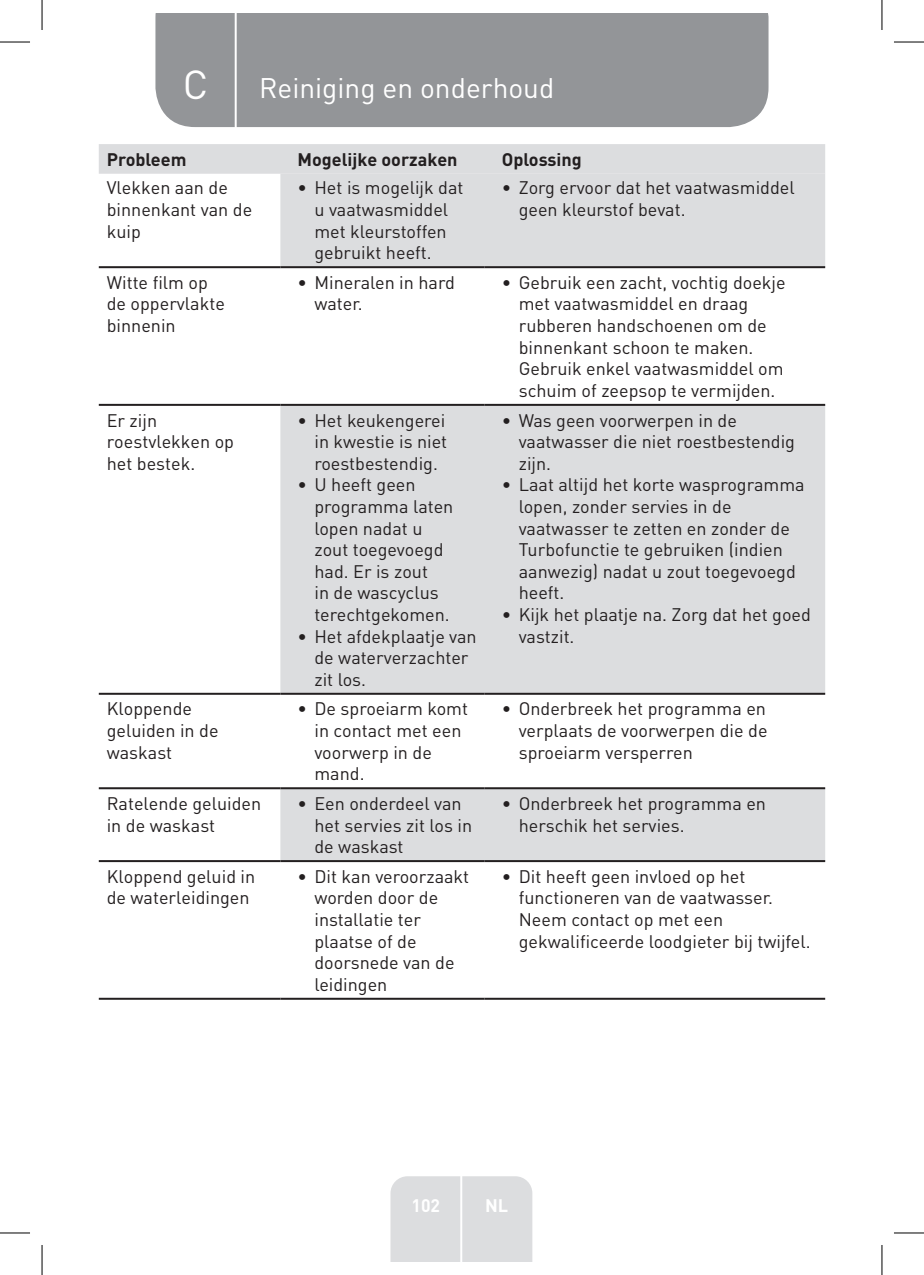
<style>
.page{position:relative;width:924px;height:1275px;background:#fff}
.page>*{position:absolute;margin:0;border:0;box-sizing:border-box;transform-origin:0 0}
.t1{font:40px "DIN Pro";color:#fff}
.TitreGauche__gabarit{font:28px "DIN Pro";color:#fff}
.Left__Table{font:18px/21.6px "DIN Pro";color:#231f20}
.Headline__Table{font:700 18px "DIN Pro";color:#231f20}
.t2{font:700 18px "DIN Pro";color:#fff}
</style>
<div class="page">
<div style="left:155px;top:14px;width:613px;height:113px;background:#939598"></div>
<div style="left:390px;top:1176px;width:142px;height:85px;background:#dcdddf"></div>
<hr style="left:460px;top:1153px;width:2px;height:108px;background:#fff">
<hr style="left:234px;top:14px;width:2px;height:116px;background:#fff">
<div style="left:99px;top:144px;width:725px;height:30px;background:#dcdddf"></div>
<svg style="left:280px;top:174px;width:544px;height:686px;fill:#dcdddf"></svg>
<hr style="left:99px;top:266px;width:181px;height:2px;background:#231f20">
<hr style="left:280px;top:266px;width:204px;height:2px;background:#231f20">
<hr style="left:484px;top:266px;width:340px;height:2px;background:#231f20">
<hr style="left:99px;top:404px;width:181px;height:2px;background:#231f20">
<hr style="left:280px;top:404px;width:204px;height:2px;background:#231f20">
<hr style="left:484px;top:404px;width:340px;height:2px;background:#231f20">
<hr style="left:99px;top:693px;width:181px;height:2px;background:#231f20">
<hr style="left:280px;top:693px;width:204px;height:2px;background:#231f20">
<hr style="left:484px;top:693px;width:340px;height:2px;background:#231f20">
<hr style="left:99px;top:787px;width:181px;height:2px;background:#231f20">
<hr style="left:280px;top:787px;width:204px;height:2px;background:#231f20">
<hr style="left:484px;top:787px;width:340px;height:2px;background:#231f20">
<hr style="left:99px;top:860px;width:181px;height:2px;background:#231f20">
<hr style="left:280px;top:860px;width:204px;height:2px;background:#231f20">
<hr style="left:484px;top:860px;width:340px;height:2px;background:#231f20">
<hr style="left:99px;top:997px;width:181px;height:2px;background:#231f20">
<hr style="left:280px;top:997px;width:204px;height:2px;background:#231f20">
<hr style="left:484px;top:997px;width:340px;height:2px;background:#231f20">
<hr style="left:0;top:42px;width:30px;height:1px;background:#000">
<hr style="left:893px;top:42px;width:30px;height:1px;background:#000">
<hr style="left:0;top:1232px;width:30px;height:1px;background:#000">
<hr style="left:893px;top:1232px;width:30px;height:1px;background:#000">
<hr style="left:42px;top:0;width:1px;height:30px;background:#000">
<hr style="left:42px;top:1245px;width:1px;height:30px;background:#000">
<hr style="left:881px;top:0;width:1px;height:30px;background:#000">
<hr style="left:881px;top:1245px;width:1px;height:30px;background:#000">
<p class="t1" style="left:183px;top:57px;width:27px">C</p>
<p class="TitreGauche__gabarit" style="left:259px;top:69px;width:296px">Reiniging en onderhoud</p>
<p class="Headline__Table" style="left:107px;top:147px;width:81px">Probleem</p>
<p class="Headline__Table" style="left:297px;top:147px;width:162px">Mogelijke oorzaken</p>
<p class="Headline__Table" style="left:501px;top:147px;width:82px">Oplossing</p>
<p class="Left__Table" style="left:107px;top:176px;width:147px">Vlekken aan de binnenkant van de kuip</p>
<p class="Left__Table" style="left:314px;top:176px;width:151px;text-indent:-17px">• Het is mogelijk dat u vaatwasmiddel met kleurstoffen gebruikt heeft.</p>
<p class="Left__Table" style="left:518px;top:176px;width:277px;text-indent:-17px">• Zorg ervoor dat het vaatwasmiddel geen kleurstof bevat.</p>
<p class="Left__Table" style="left:107px;top:271px;width:120px">Witte film op de oppervlakte binnenin</p>
<p class="Left__Table" style="left:314px;top:271px;width:142px;text-indent:-17px">• Mineralen in hard water.</p>
<p class="Left__Table" style="left:518px;top:271px;width:268px;text-indent:-17px">• Gebruik een zacht, vochtig doekje met vaatwasmiddel en draag rubberen handschoenen om de binnenkant schoon te maken.<br>Gebruik enkel vaatwasmiddel om schuim of zeepsop te vermijden.</p>
<p class="Left__Table" style="left:107px;top:408px;width:129px">Er zijn roestvlekken op het bestek.</p>
<p class="Left__Table" style="left:314px;top:408px;width:134px;text-align:justify;text-indent:-17px">• Het keukengerei in kwestie is niet roestbestendig.</p>
<p class="Left__Table" style="left:314px;top:473px;width:140px;text-indent:-17px">• U heeft geen programma laten lopen nadat u zout toegevoegd had. Er is zout<br>in de wascyclus terechtgekomen.</p>
<p class="Left__Table" style="left:314px;top:624px;width:164px;text-indent:-17px">• Het afdekplaatje van de waterverzachter zit los.</p>
<p class="Left__Table" style="left:518px;top:408px;width:277px;text-indent:-17px">• Was geen voorwerpen in de vaatwasser die niet roestbestendig zijn.</p>
<p class="Left__Table" style="left:518px;top:473px;width:287px;text-indent:-17px">• Laat altijd het korte wasprogramma lopen, zonder servies in de vaatwasser te zetten en zonder de<br>Turbofunctie te gebruiken (indien aanwezig) nadat u zout toegevoegd heeft.</p>
<p class="Left__Table" style="left:518px;top:603px;width:293px;text-indent:-17px">• Kijk het plaatje na. Zorg dat het goed vastzit.</p>
<p class="Left__Table" style="left:107px;top:697px;width:113px">Kloppende geluiden in de waskast</p>
<p class="Left__Table" style="left:314px;top:697px;width:155px;text-indent:-17px">• De sproeiarm komt in contact met een voorwerp in de mand.</p>
<p class="Left__Table" style="left:518px;top:697px;width:250px;text-align:justify;text-indent:-17px">• Onderbreek het programma en verplaats de voorwerpen die de sproeiarm versperren</p>
<p class="Left__Table" style="left:107px;top:792px;width:156px">Ratelende geluiden in de waskast</p>
<p class="Left__Table" style="left:314px;top:792px;width:159px;text-indent:-17px">• Een onderdeel van het servies zit los in de waskast</p>
<p class="Left__Table" style="left:518px;top:792px;width:249px;text-indent:-17px">• Onderbreek het programma en herschik het servies.</p>
<p class="Left__Table" style="left:107px;top:864px;width:150px">Kloppend geluid in de waterleidingen</p>
<p class="Left__Table" style="left:314px;top:864px;width:156px;text-indent:-17px">• Dit kan veroorzaakt worden door de installatie ter plaatse of de doorsnede van de leidingen</p>
<p class="Left__Table" style="left:518px;top:864px;width:293px;text-indent:-17px">• Dit heeft geen invloed op het functioneren van de vaatwasser.<br>Neem contact op met een gekwalificeerde loodgieter bij twijfel.</p>
<p class="t2" style="left:411px;top:1192px;width:30px">102</p>
<p class="t2" style="left:485px;top:1192px;width:25px">NL</p>
</div>
